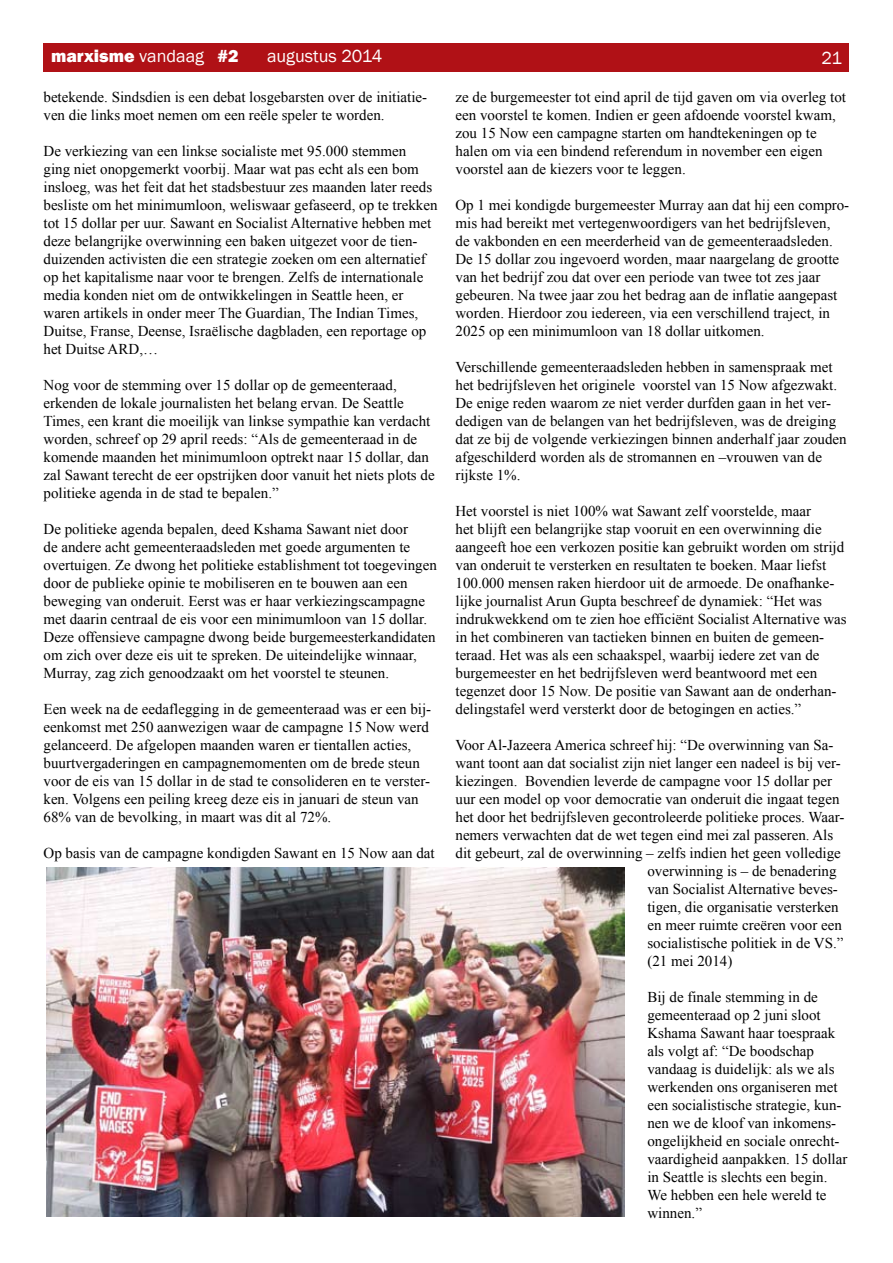
<style>
.page{position:relative;width:893px;height:1263px;background:#fff}
.page>*{position:absolute;margin:0;border:0;box-sizing:border-box;transform-origin:0 0}
.t1{font:800 18px "Franklin Gothic";color:#fff}
.t2{font:18px "Franklin Gothic";color:#fff}
.t3{font:15px/18px "Times New Roman";color:#000}
.s1{font-weight:400}
</style>
<div class="page">
<div style="left:44px;top:44px;width:805px;height:28px;background:#b01116"></div>
<img style="left:46px;top:868px;width:579px;height:349px">
<p class="t1" style="left:51px;top:44px;width:189px">marxisme <span class="s1">vandaag</span> #2</p>
<p class="t2" style="left:267px;top:45px;width:117px">augustus 2014</p>
<p class="t2" style="left:821px;top:46px;width:22px">21</p>
<p class="t3" style="left:44px;top:88px;width:385px">betekende. Sindsdien is een debat losgebarsten over de initiatie&shy;ven die links moet nemen om een reële speler te worden.</p>
<p class="t3" style="left:44px;top:142px;width:395px">De verkiezing van een linkse socialiste met 95.000 stemmen<br>ging niet onopgemerkt voorbij. Maar wat pas echt als een bom insloeg, was het feit dat het stadsbestuur zes maanden later reeds besliste om het minimumloon, weliswaar gefaseerd, op te trekken tot 15 dollar per uur. Sawant en Socialist Alternative hebben met deze belangrijke overwinning een baken uitgezet voor de tien&shy;duizenden activisten die een strategie zoeken om een alternatief op het kapitalisme naar voor te brengen. Zelfs de internationale media konden niet om de ontwikkelingen in Seattle heen, er waren artikels in onder meer The Guardian, The Indian Times, Duitse, Franse, Deense, Israëlische dagbladen, een reportage op het Duitse ARD,…</p>
<p class="t3" style="left:44px;top:376px;width:393px">Nog voor de stemming over 15 dollar op de gemeenteraad, erkenden de lokale journalisten het belang ervan. De Seattle Times, een krant die moeilijk van linkse sympathie kan verdacht worden, schreef op 29 april reeds: “Als de gemeenteraad in de komende maanden het minimumloon optrekt naar 15 dollar, dan zal Sawant terecht de eer opstrijken door vanuit het niets plots de politieke agenda in de stad te bepalen.”</p>
<p class="t3" style="left:44px;top:520px;width:395px">De politieke agenda bepalen, deed Kshama Sawant niet door<br>de andere acht gemeenteraadsleden met goede argumenten te overtuigen. Ze dwong het politieke establishment tot toegevingen door de publieke opinie te mobiliseren en te bouwen aan een beweging van onderuit. Eerst was er haar verkiezingscampagne met daarin centraal de eis voor een minimumloon van 15 dollar.<br>Deze offensieve campagne dwong beide burgemeesterkandidaten om zich over deze eis uit te spreken. De uiteindelijke winnaar, Murray, zag zich genoodzaakt om het voorstel te steunen.</p>
<p class="t3" style="left:44px;top:700px;width:389px">Een week na de eedaflegging in de gemeenteraad was er een bij&shy;eenkomst met 250 aanwezigen waar de campagne 15 Now werd gelanceerd. De afgelopen maanden waren er tientallen acties, buurtvergaderingen en campagnemomenten om de brede steun voor de eis van 15 dollar in de stad te consolideren en te verster&shy;ken. Volgens een peiling kreeg deze eis in januari de steun van 68% van de bevolking, in maart was dit al 72%.</p>
<p class="t3" style="left:44px;top:844px;width:393px">Op basis van de campagne kondigden Sawant en 15 Now aan dat</p>
<p class="t3" style="left:455px;top:88px;width:392px">ze de burgemeester tot eind april de tijd gaven om via overleg tot een voorstel te komen. Indien er geen afdoende voorstel kwam, zou 15 Now een campagne starten om handtekeningen op te halen om via een bindend referendum in november een eigen voorstel aan de kiezers voor te leggen.</p>
<p class="t3" style="left:455px;top:196px;width:395px">Op 1 mei kondigde burgemeester Murray aan dat hij een compro&shy;mis had bereikt met vertegenwoordigers van het bedrijfsleven,<br>de vakbonden en een meerderheid van de gemeenteraadsleden.<br>De 15 dollar zou ingevoerd worden, maar naargelang de grootte van het bedrijf zou dat over een periode van twee tot zes jaar gebeuren. Na twee jaar zou het bedrag aan de inflatie aangepast worden. Hierdoor zou iedereen, via een verschillend traject, in 2025 op een minimumloon van 18 dollar uitkomen.</p>
<p class="t3" style="left:455px;top:358px;width:393px">Verschillende gemeenteraadsleden hebben in samenspraak met het bedrijfsleven het originele voorstel van 15 Now afgezwakt.<br>De enige reden waarom ze niet verder durfden gaan in het ver&shy;dedigen van de belangen van het bedrijfsleven, was de dreiging dat ze bij de volgende verkiezingen binnen anderhalf jaar zouden afgeschilderd worden als de stromannen en –vrouwen van de rijkste 1%.</p>
<p class="t3" style="left:455px;top:502px;width:393px">Het voorstel is niet 100% wat Sawant zelf voorstelde, maar<br>het blijft een belangrijke stap vooruit en een overwinning die aangeeft hoe een verkozen positie kan gebruikt worden om strijd van onderuit te versterken en resultaten te boeken. Maar liefst 100.000 mensen raken hierdoor uit de armoede. De onafhanke&shy;lijke journalist Arun Gupta beschreef de dynamiek: “Het was indrukwekkend om te zien hoe efficiënt Socialist Alternative was in het combineren van tactieken binnen en buiten de gemeen&shy;teraad. Het was als een schaakspel, waarbij iedere zet van de burgemeester en het bedrijfsleven werd beantwoord met een tegenzet door 15 Now. De positie van Sawant aan de onderhan&shy;delingstafel werd versterkt door de betogingen en acties.”</p>
<p class="t3" style="left:455px;top:736px;width:379px">Voor Al-Jazeera America schreef hij: “De overwinning van Sa-</p>
<p class="t3" style="left:455px;top:754px;width:387px">want toont aan dat socialist zijn niet langer een nadeel is bij ver-</p>
<p class="t3" style="left:455px;top:772px;width:378px">kiezingen. Bovendien leverde de campagne voor 15 dollar per</p>
<p class="t3" style="left:455px;top:790px;width:386px">uur een model op voor democratie van onderuit die ingaat tegen</p>
<p class="t3" style="left:455px;top:808px;width:390px">het door het bedrijfsleven gecontroleerde politieke proces. Waar-</p>
<p class="t3" style="left:455px;top:826px;width:379px">nemers verwachten dat de wet tegen eind mei zal passeren. Als</p>
<p class="t3" style="left:455px;top:844px;width:387px">dit gebeurt, zal de overwinning – zelfs indien het geen volledige</p>
<p class="t3" style="left:647px;top:862px;width:191px">overwinning is – de benadering</p>
<p class="t3" style="left:647px;top:880px;width:192px">van Socialist Alternative beves-</p>
<p class="t3" style="left:647px;top:898px;width:193px">tigen, die organisatie versterken</p>
<p class="t3" style="left:647px;top:916px;width:196px">en meer ruimte creëren voor een</p>
<p class="t3" style="left:647px;top:934px;width:197px">socialistische politiek in de VS.”</p>
<p class="t3" style="left:647px;top:952px;width:86px">(21 mei 2014)</p>
<p class="t3" style="left:647px;top:988px;width:201px">Bij de finale stemming in de gemeenteraad op 2 juni sloot<br>Kshama Sawant haar toespraak als volgt af: “De boodschap vandaag is duidelijk: als we als werkenden ons organiseren met een socialistische strategie, kun&shy;nen we de kloof van inkomens&shy;ongelijkheid en sociale onrecht&shy;vaardigheid aanpakken. 15 dollar in Seattle is slechts een begin.<br>We hebben een hele wereld te winnen.”</p>
</div>
